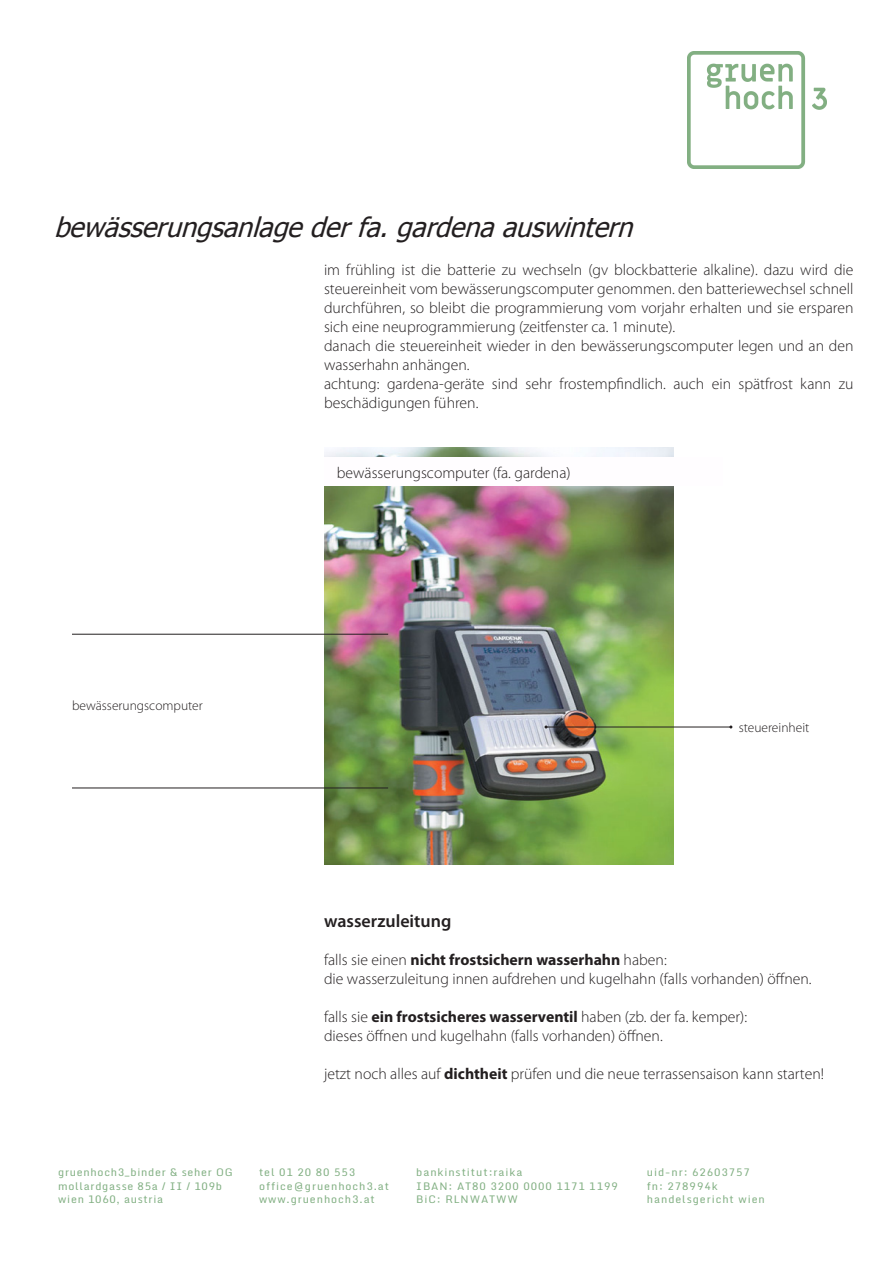
<style>
.page{position:relative;width:893px;height:1263px;background:#fff}
.page>*{position:absolute;margin:0;border:0;box-sizing:border-box;transform-origin:0 0}
.t1{font:italic 27px "Tahoma";color:#231f20}
.t2{font:600 18px "Myriad Pro";color:#231f20}
.t3{font:300 15.75px/18.9px "Myriad Pro";color:#231f20}
.t4{font:300 13.5px "Myriad Pro";color:#231f20}
.t5{font:10.5px/13.5px "Monda";letter-spacing:.09em;color:#81af82}
.t6{font:10.5px/13.5px "Monda";letter-spacing:.07em;color:#81af82}
.s1{font-weight:700}
</style>
<div class="page">
<img style="left:688px;top:52px;width:138px;height:116px">
<img style="left:324px;top:448px;width:350px;height:416px">
<div style="left:324px;top:457px;width:398px;height:29px;background:#fffdff"></div>
<hr style="left:72px;top:634px;width:316px;height:1px;background:#231f20">
<hr style="left:72px;top:788px;width:316px;height:1px;background:#231f20">
<hr style="left:546px;top:727px;width:185px;height:1px;background:#231f20">
<h1 class="t1" style="left:54px;top:209px;width:589px">bewässerungsanlagederfa.gardenaauswintern</h1>
<p class="t3" style="left:324px;top:261px;width:531px">im frühling ist die batterie zu wechseln (gv blockbatterie alkaline). dazu wird die steuereinheit vom bewässerungscomputer genommen. den batteriewechsel schnell durchführen, so bleibt die programmierung vom vorjahr erhalten und sie ersparen sich eine neuprogrammierung (zeitfenster ca. 1 minute).<br>danach die steuereinheit wieder in den bewässerungscomputer legen und an den wasserhahn anhängen.<br>achtung: gardena-geräte sind sehr frostempfindlich. auch ein spätfrost kann zu beschädigungen führen.</p>
<p class="t4" style="left:72px;top:698px;width:132px">bewässerungscomputer</p>
<p class="t3" style="left:337px;top:463px;width:235px">bewässerungscomputer (fa. gardena)</p>
<p class="t4" style="left:739px;top:720px;width:72px">steuereinheit</p>
<p class="t2" style="left:324px;top:910px;width:129px">wasserzuleitung</p>
<p class="t3" style="left:324px;top:950px;width:489px">falls sie einen <span class="s1">nicht frostsichern wasserhahn</span> haben:<br>die wasserzuleitung innen aufdrehen und kugelhahn (falls vorhanden) öffnen.</p>
<p class="t3" style="left:324px;top:1007px;width:425px">falls sie <span class="s1">ein frostsicheres wasserventil</span> haben (zb. der fa. kemper): dieses öffnen und kugelhahn (falls vorhanden) öffnen.</p>
<p class="t3" style="left:324px;top:1064px;width:501px">jetzt noch alles auf <span class="s1">dichtheit</span> prüfen und die neue terrassensaison kann starten!</p>
<p class="t6" style="left:58px;top:1166px;width:176px">gruenhoch3_binder &amp; seher OG mollardgasse 85a / II / 109b wien 1060, austria</p>
<p class="t5" style="left:259px;top:1166px;width:132px">tel 01 20 80 553 office@gruenhoch3.at www.gruenhoch3.at</p>
<p class="t5" style="left:416px;top:1166px;width:203px">bankinstitut:raika<br>IBAN: AT80 3200 0000 1171 1199<br>BiC: RLNWATWW</p>
<p class="t5" style="left:647px;top:1166px;width:119px">uid-nr: 62603757 fn: 278994k handelsgericht wien</p>
</div>
